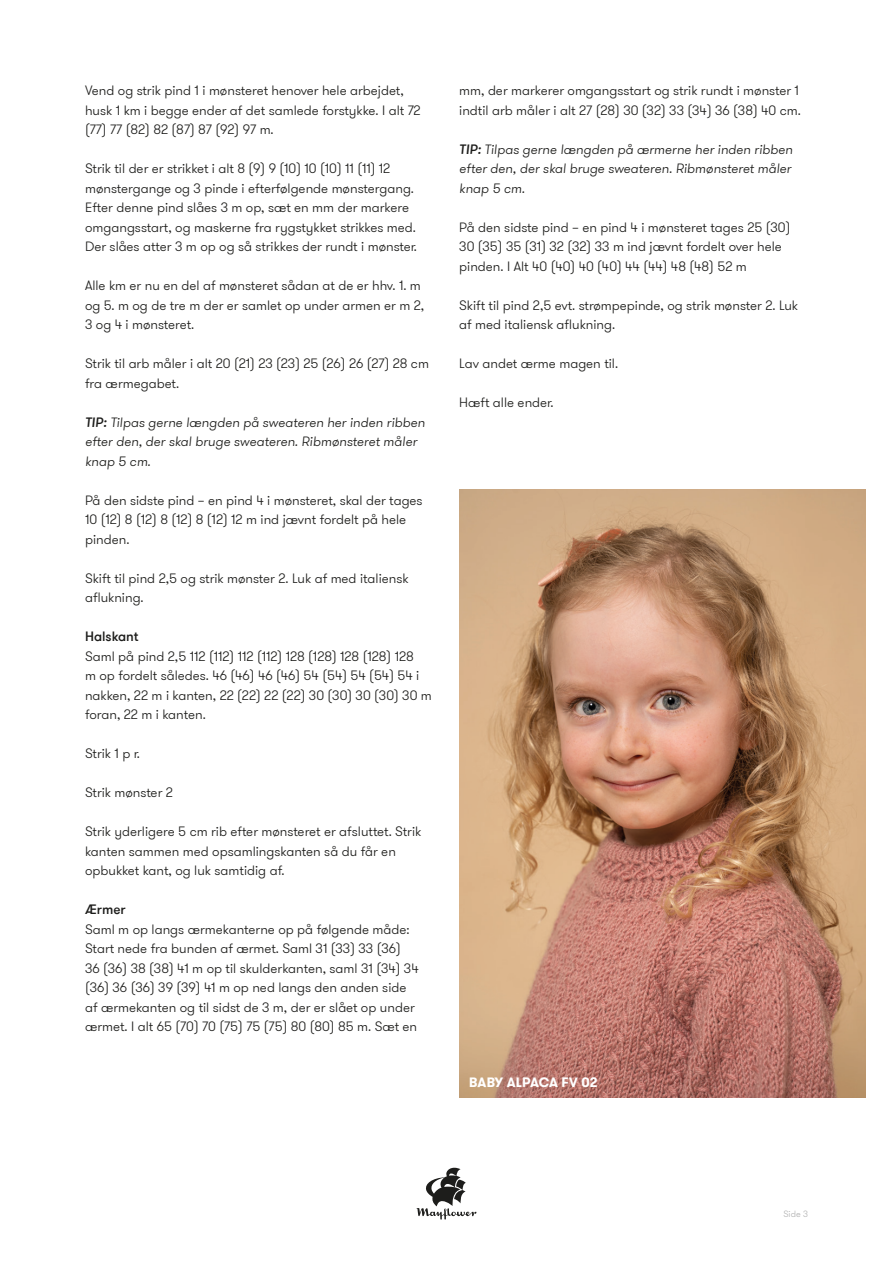
<style>
.page{position:relative;width:893px;height:1263px;background:#fff}
.page>*{position:absolute;margin:0;border:0;box-sizing:border-box;transform-origin:0 0}
.t1{font:300 13.5px/19.5px "GT Walsheim Pro";color:#1d1d1b}
.t2{font:italic 300 13.5px/19.5px "GT Walsheim Pro";color:#1d1d1b}
.t3{font:700 13.5px "GT Walsheim Pro";color:#fff}
.t4{font:500 13.5px "GT Walsheim Pro";color:#1d1d1b}
.t5{font:300 9px "GT Walsheim Pro";color:#b2b2b2}
.s1{font-weight:500}
</style>
<div class="page">
<svg style="left:417px;top:1168px;width:59px;height:51px"></svg>
<img style="left:459px;top:489px;width:406px;height:608px">
<p class="t1" style="left:85px;top:81px;width:337px">Vend og strik pind 1 i mønsteret henover hele arbejdet, husk 1 km i begge ender af det samlede forstykke. I alt 72 (77) 77 (82) 82 (87) 87 (92) 97 m.</p>
<p class="t1" style="left:85px;top:159px;width:330px">Strik til der er strikket i alt 8 (9) 9 (10) 10 (10) 11 (11) 12 mønstergange og 3 pinde i efterfølgende mønstergang.</p>
<p class="t1" style="left:85px;top:198px;width:332px">Efter denne pind slåes 3 m op, sæt en mm der markere omgangsstart, og maskerne fra rygstykket strikkes med.</p>
<p class="t1" style="left:85px;top:237px;width:334px">Der slåes atter 3 m op og så strikkes der rundt i mønster.</p>
<p class="t1" style="left:85px;top:276px;width:341px">Alle km er nu en del af mønsteret sådan at de er hhv. 1. m og 5. m og de tre m der er samlet op under armen er m 2,<br>3 og 4 i mønsteret.</p>
<p class="t1" style="left:85px;top:354px;width:345px">Strik til arb måler i alt 20 (21) 23 (23) 25 (26) 26 (27) 28 cm fra ærmegabet.</p>
<p class="t2" style="left:85px;top:413px;width:342px"><span class="s1">TIP:</span> Tilpas gerne længden på sweateren her inden ribben efter den, der skal bruge sweateren. Ribmønsteret måler knap 5 cm.</p>
<p class="t1" style="left:85px;top:491px;width:339px">På den sidste pind – en pind 4 i mønsteret, skal der tages<br>10 (12) 8 (12) 8 (12) 8 (12) 12 m ind jævnt fordelt på hele pinden.</p>
<p class="t1" style="left:85px;top:569px;width:325px">Skift til pind 2,5 og strik mønster 2. Luk af med italiensk aflukning.</p>
<p class="t4" style="left:85px;top:628px;width:55px">Halskant</p>
<p class="t1" style="left:85px;top:647px;width:348px">Saml på pind 2,5 112 (112) 112 (112) 128 (128) 128 (128) 128<br>m op fordelt således. 46 (46) 46 (46) 54 (54) 54 (54) 54 i nakken, 22 m i kanten, 22 (22) 22 (22) 30 (30) 30 (30) 30 m foran, 22 m i kanten.</p>
<p class="t1" style="left:85px;top:744px;width:56px">Strik 1 p r.</p>
<p class="t1" style="left:85px;top:783px;width:89px">Strik mønster 2</p>
<p class="t1" style="left:85px;top:822px;width:338px">Strik yderligere 5 cm rib efter mønsteret er afsluttet. Strik kanten sammen med opsamlingskanten så du får en opbukket kant, og luk samtidig af.</p>
<p class="t4" style="left:85px;top:901px;width:42px">Ærmer</p>
<p class="t1" style="left:85px;top:920px;width:335px">Saml m op langs ærmekanterne op på følgende måde:<br>Start nede fra bunden af ærmet. Saml 31 (33) 33 (36)<br>36 (36) 38 (38) 41 m op til skulderkanten, saml 31 (34) 34 (36) 36 (36) 39 (39) 41 m op ned langs den anden side af ærmekanten og til sidst de 3 m, der er slået op under ærmet. I alt 65 (70) 70 (75) 75 (75) 80 (80) 85 m. Sæt en</p>
<p class="t1" style="left:459px;top:81px;width:343px">mm, der markerer omgangsstart og strik rundt i mønster 1 indtil arb måler i alt 27 (28) 30 (32) 33 (34) 36 (38) 40 cm.</p>
<p class="t2" style="left:459px;top:140px;width:335px;text-align:justify"><span class="s1">TIP:</span> Tilpas gerne længden på ærmerne her inden ribben efter den, der skal bruge sweateren. Ribmønsteret måler knap 5 cm.</p>
<p class="t1" style="left:459px;top:218px;width:333px">På den sidste pind – en pind 4 i mønsteret tages 25 (30)<br>30 (35) 35 (31) 32 (32) 33 m ind jævnt fordelt over hele pinden. I Alt 40 (40) 40 (40) 44 (44) 48 (48) 52 m</p>
<p class="t1" style="left:459px;top:296px;width:340px">Skift til pind 2,5 evt. strømpepinde, og strik mønster 2. Luk af med italiensk aflukning.</p>
<p class="t1" style="left:459px;top:354px;width:160px">Lav andet ærme magen til.</p>
<p class="t1" style="left:459px;top:393px;width:96px">Hæft alle ender.</p>
<p class="t3" style="left:469px;top:1073px;width:130px">BABY ALPACA FV 02</p>
<p class="t5" style="left:783px;top:1208px;width:26px">Side 3</p>
</div>
